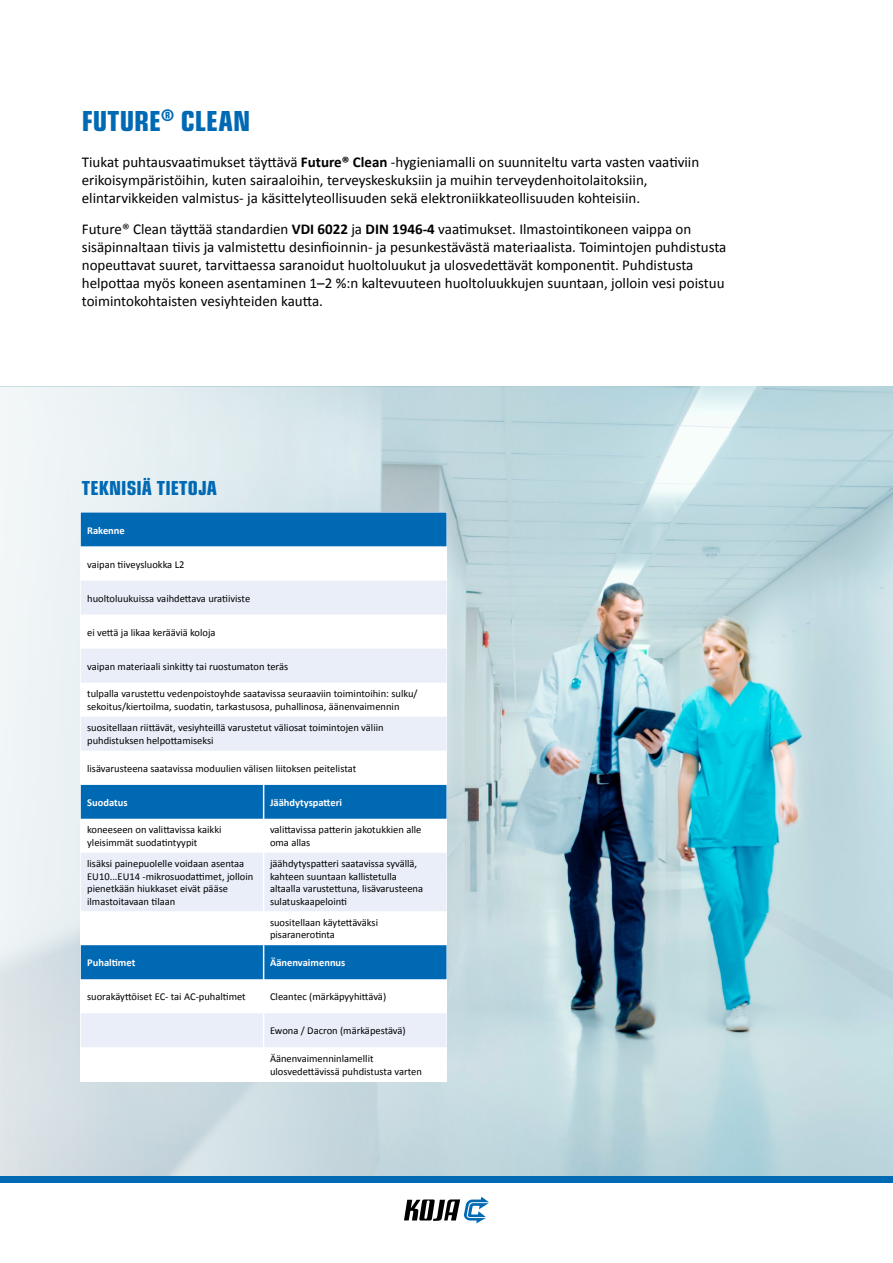
<style>
.page{position:relative;width:893px;height:1263px;background:#fff}
.page>*{position:absolute;margin:0;border:0;box-sizing:border-box;transform-origin:0 0}
.t1{font:30px "Eurostile Con Hea";color:#0069b4}
.t2{font:21px "Eurostile Con Hea";letter-spacing:.005em;color:#0069b4}
.t3{font:15px/18px "Calibri";color:#000}
.t4{font:10.5px/12.6px "Calibri";color:#000}
.t5{font:700 10.5px "Calibri";color:#fff}
.s1{font-weight:700}
</style>
<div class="page">
<img style="left:574px;top:387px;width:319px;height:789px">
<svg style="left:0;top:387px;width:574px;height:789px;background:#d0e0e4"></svg>
<div style="left:0;top:1176px;width:893px;height:6px;background:#0069b4"></div>
<svg style="left:404px;top:1197px;width:85px;height:26px"></svg>
<div style="left:81px;top:512px;width:366px;height:570px;background:#fff"></div>
<div style="left:81px;top:512px;width:365px;height:35px;background:#0069b4"></div>
<svg style="left:81px;top:581px;width:365px;height:466px"></svg>
<hr style="left:263px;top:785px;width:1px;height:34px;background:#fff">
<hr style="left:263px;top:819px;width:1px;height:34px;background:#fff">
<hr style="left:263px;top:853px;width:1px;height:58px;background:#fff">
<hr style="left:263px;top:911px;width:1px;height:34px;background:#fff">
<hr style="left:263px;top:945px;width:1px;height:34px;background:#fff">
<hr style="left:263px;top:979px;width:1px;height:34px;background:#fff">
<hr style="left:263px;top:1013px;width:1px;height:34px;background:#fff">
<h1 class="t1" style="left:82px;top:99px;width:170px">FUTURE<sup>®</sup> CLEAN</h1>
<p class="t3" style="left:82px;top:153px;width:619px">Tiukat puhtausvaatimukset täyttävä <span class="s1">Future® Clean</span> -hygieniamalli on suunniteltu varta vasten vaativiin erikoisympäristöihin, kuten sairaaloihin, terveyskeskuksiin ja muihin terveydenhoitolaitoksiin, elintarvikkeiden valmistus- ja käsittelyteollisuuden sekä elektroniikkateollisuuden kohteisiin.</p>
<p class="t3" style="left:82px;top:219px;width:646px">Future® Clean täyttää standardien <span class="s1">VDI 6022</span> ja <span class="s1">DIN 1946-4</span> vaatimukset. Ilmastointikoneen vaippa on sisäpinnaltaan tiivis ja valmistettu desinfioinnin- ja pesunkestävästä materiaalista. Toimintojen puhdistusta nopeuttavat suuret, tarvittaessa saranoidut huoltoluukut ja ulosvedettävät komponentit. Puhdistusta helpottaa myös koneen asentaminen 1–2 %:n kaltevuuteen huoltoluukkujen suuntaan, jolloin vesi poistuu toimintokohtaisten vesiyhteiden kautta.</p>
<h2 class="t2" style="left:82px;top:473px;width:137px">TEKNISIÄ TIETOJA</h2>
<p class="t5" style="left:87px;top:523px;width:39px">Rakenne</p>
<p class="t4" style="left:87px;top:557px;width:99px">vaipan tiiveysluokka L2</p>
<p class="t4" style="left:87px;top:591px;width:165px">huoltoluukuissa vaihdettava uratiiviste</p>
<p class="t4" style="left:87px;top:625px;width:130px">ei vettä ja likaa kerääviä koloja</p>
<p class="t4" style="left:87px;top:659px;width:203px">vaipan materiaali sinkitty tai ruostumaton teräs</p>
<p class="t4" style="left:87px;top:687px;width:332px">tulpalla varustettu vedenpoistoyhde saatavissa seuraaviin toimintoihin: sulku/ sekoitus/kiertoilma, suodatin, tarkastusosa, puhallinosa, äänenvaimennin</p>
<p class="t4" style="left:87px;top:721px;width:298px">suositellaan riittävät, vesiyhteillä varustetut väliosat toimintojen väliin puhdistuksen helpottamiseksi</p>
<p class="t4" style="left:87px;top:761px;width:270px">lisävarusteena saatavissa moduulien välisen liitoksen peitelistat</p>
<p class="t5" style="left:87px;top:795px;width:42px">Suodatus</p>
<p class="t5" style="left:270px;top:795px;width:73px">Jäähdytyspatteri</p>
<p class="t4" style="left:87px;top:823px;width:136px">koneeseen on valittavissa kaikki yleisimmät suodatintyypit</p>
<p class="t4" style="left:270px;top:823px;width:153px">valittavissa patterin jakotukkien alle oma allas</p>
<p class="t4" style="left:87px;top:857px;width:168px">lisäksi painepuolelle voidaan asentaa EU10...EU14 -mikrosuodattimet, jolloin pienetkään hiukkaset eivät pääse ilmastoitavaan tilaan</p>
<p class="t4" style="left:270px;top:857px;width:155px">jäähdytyspatteri saatavissa syvällä, kahteen suuntaan kallistetulla altaalla varustettuna, lisävarusteena sulatuskaapelointi</p>
<p class="t4" style="left:270px;top:916px;width:110px">suositellaan käytettäväksi pisaranerotinta</p>
<p class="t5" style="left:87px;top:955px;width:50px">Puhaltimet</p>
<p class="t5" style="left:270px;top:955px;width:77px">Äänenvaimennus</p>
<p class="t4" style="left:87px;top:990px;width:160px">suorakäyttöiset EC- tai AC-puhaltimet</p>
<p class="t4" style="left:270px;top:990px;width:118px">Cleantec (märkäpyyhittävä)</p>
<p class="t4" style="left:270px;top:1024px;width:137px">Ewona / Dacron (märkäpestävä)</p>
<p class="t4" style="left:270px;top:1052px;width:153px">Äänenvaimenninlamellit ulosvedettävissä puhdistusta varten</p>
</div>
